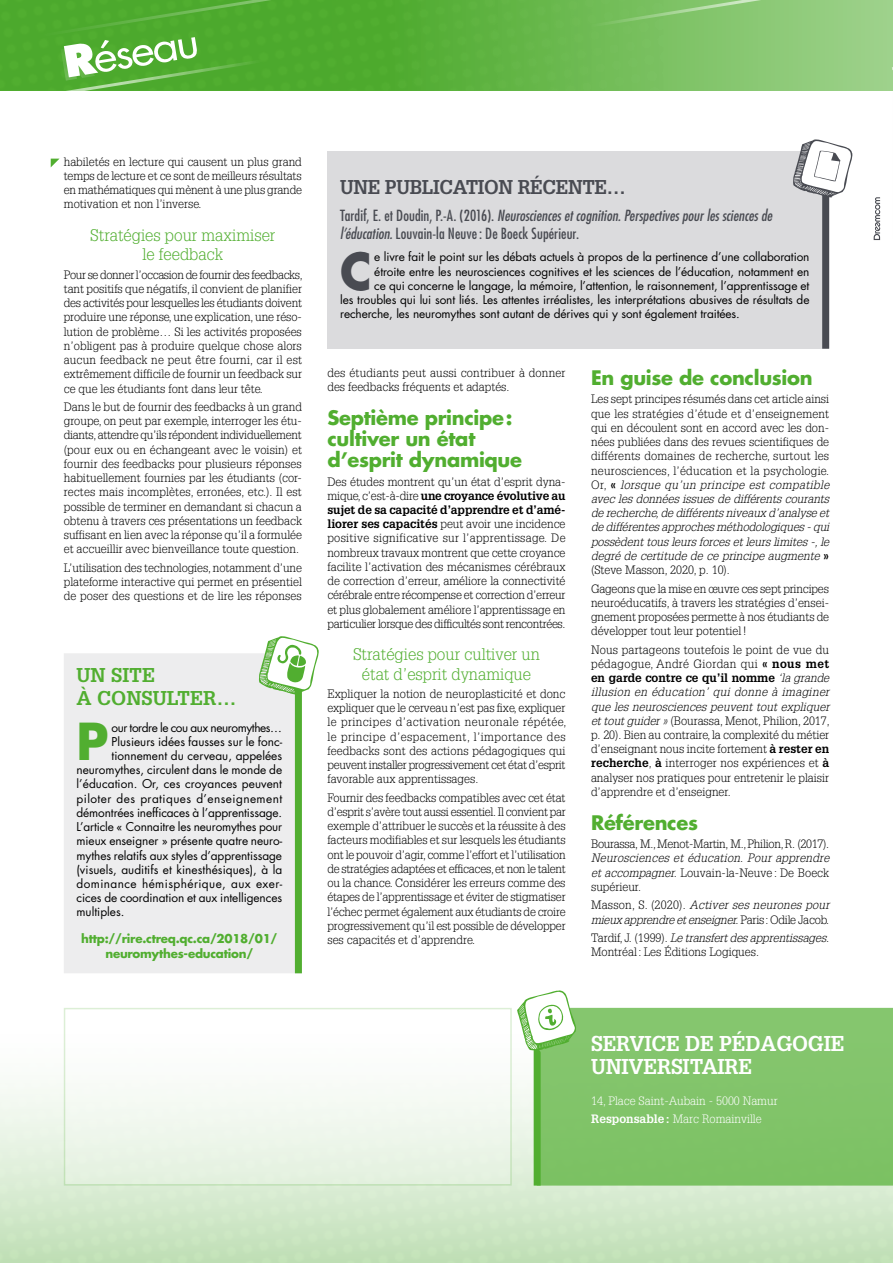
<style>
.page{position:relative;width:893px;height:1263px;background:#fff}
.page>*{position:absolute;margin:0;border:0;box-sizing:border-box;transform-origin:0 0}
.t1{font:700 49.5px "Futura Std";color:#51ae30}
.t2{font:700 49.5px "Futura Std";color:#494b52}
.t3{font:700 21px/22.5px "Glypha LT Std";letter-spacing:-.01em;color:#fff}
.t4{font:700 19.5px/21px "Futura Std";letter-spacing:-.015em;color:#51ae30}
.t5{font:700 19.5px "Glypha LT Std";letter-spacing:-.02em;color:#494b52}
.t6{font:700 19.5px/22.5px "Glypha LT Std";color:#51ae30}
.t7{font:300 16.5px/19.5px "Glypha LT Std";color:#51ae30;text-align:center}
.t8{font:italic condensed 15px/18px "Futura Std";letter-spacing:.005em;color:#494b52}
.t9{font:300 11.85px/14.2px "Glypha LT Std";color:#000;text-align:justify}
.t10{font:11.85px "Futura Std";letter-spacing:-.01em;color:#000}
.t11{font:italic 300 11.85px/14.2px "Glypha LT Std";letter-spacing:.02em;color:#000;text-align:justify}
.t12{font:italic 300 11.85px/14.2px "Glypha LT Std";letter-spacing:-.015em;color:#000}
.t13{font:11.85px "Futura Std";letter-spacing:.035em;color:#000}
.t14{font:300 11.85px/17.7px "Glypha LT Std";color:#fff}
.t15{font:700 11.85px/14.2px "Futura Std";letter-spacing:-.02em;color:#51ae30;text-align:center}
.t16{font:300 11.85px "Glypha LT Std";letter-spacing:-.02em;color:#000}
.t17{font:11.85px "Futura Std";letter-spacing:-.035em;color:#000}
.s1{font-style:normal}
.s2{font-weight:700}
.s3{font-style:italic}
</style>
<div class="page">
<img style="left:0;top:1007px;width:893px;height:256px">
<svg style="left:0;top:0;width:796px;height:91px;background:#64b548"></svg>
<svg style="left:874px;top:197px;width:7px;height:43px"></svg>
<svg style="left:51px;top:159px;width:8px;height:8px"></svg>
<div style="left:577px;top:1008px;width:316px;height:177px;background:#82c46a"></div>
<div style="left:64px;top:1008px;width:448px;height:177px;background:linear-gradient(to bottom,#fff,#e5f1e1)"></div>
<svg style="left:517px;top:990px;width:60px;height:195px"></svg>
<div style="left:64px;top:653px;width:195px;height:320px;background:#ededee"></div>
<svg style="left:259px;top:636px;width:60px;height:337px"></svg>
<div style="left:327px;top:151px;width:502px;height:198px;background:#dbdbdd"></div>
<svg style="left:793px;top:139px;width:60px;height:210px"></svg>
<p class="t9" style="left:64px;top:155px;width:240px">habiletés en lecture qui causent un plus grand temps de lecture et ce sont de meilleurs résultats en mathématiques qui mènent à une plus grande motivation et non l’inverse.</p>
<h3 class="t7" style="left:90px;top:225px;width:187px">Stratégies pour maximiser le feedback</h3>
<p class="t9" style="left:64px;top:268px;width:240px">Pour se donner l’occasion de fournir des feedbacks, tant positifs que négatifs, il convient de planifier des activités pour lesquelles les étudiants doivent produire une réponse, une explication, une réso&shy;lution de problème… Si les activités proposées n’obligent pas à produire quelque chose alors aucun feedback ne peut être fourni, car il est extrêmement difficile de fournir un feedback sur ce que les étudiants font dans leur tête.</p>
<p class="t9" style="left:64px;top:400px;width:240px">Dans le but de fournir des feedbacks à un grand groupe, on peut par exemple, interroger les étu&shy;diants, attendre qu’ils répondent individuellement (pour eux ou en échangeant avec le voisin) et fournir des feedbacks pour plusieurs réponses habituellement fournies par les étudiants (cor&shy;rectes mais incomplètes, erronées, etc.). Il est possible de terminer en demandant si chacun a obtenu à travers ces présentations un feedback suffisant en lien avec la réponse qu’il a formulée et accueillir avec bienveillance toute question.</p>
<p class="t9" style="left:64px;top:561px;width:240px">L’utilisation des technologies, notamment d’une plateforme interactive qui permet en présentiel de poser des questions et de lire les réponses</p>
<h3 class="t6" style="left:77px;top:663px;width:161px">UN SITE<br>À CONSULTER…</h3>
<h1 class="t1" style="left:77px;top:708px;width:34px">P</h1>
<p class="t17" style="left:112px;top:720px;width:172px">our tordre le cou aux neuromythes…</p>
<p class="t10" style="left:112px;top:734px;width:172px">Plusieurs idées fausses sur le fonc-</p>
<p class="t10" style="left:112px;top:748px;width:172px">tionnement du cerveau, appelées</p>
<p class="t10" style="left:77px;top:762px;width:207px">neuromythes, circulent dans le monde de</p>
<p class="t10" style="left:77px;top:776px;width:207px">l’éducation. Or, ces croyances peuvent</p>
<p class="t13" style="left:77px;top:791px;width:207px">piloter des pratiques d’enseignement</p>
<p class="t10" style="left:77px;top:805px;width:207px">démontrées inefficaces à l’apprentissage.</p>
<p class="t10" style="left:77px;top:819px;width:207px">L’article « Connaitre les neuromythes pour</p>
<p class="t10" style="left:77px;top:833px;width:207px">mieux enseigner » présente quatre neuro-</p>
<p class="t10" style="left:77px;top:848px;width:207px">mythes relatifs aux styles d’apprentissage</p>
<p class="t10" style="left:77px;top:862px;width:207px">(visuels, auditifs et kinesthésiques), à la</p>
<p class="t13" style="left:77px;top:876px;width:207px">dominance hémisphérique, aux exer-</p>
<p class="t10" style="left:77px;top:890px;width:207px">cices de coordination et aux intelligences</p>
<p class="t10" style="left:77px;top:904px;width:49px">multiples.</p>
<p class="t15" style="left:81px;top:932px;width:198px">http://rire.ctreq.qc.ca/2018/01/ neuromythes-education/</p>
<h3 class="t5" style="left:340px;top:175px;width:287px">UNE PUBLICATION RÉCENTE…</h3>
<p class="t8" style="left:340px;top:206px;width:434px"><span class="s1">Tardif, E. et Doudin, P.-A. (2016).</span> Neurosciences et cognition. Perspectives pour les sciences de l’éducation. <span class="s1">Louvain-la Neuve: De Boeck Supérieur.</span></p>
<h1 class="t2" style="left:340px;top:238px;width:33px">C</h1>
<p class="t10" style="left:374px;top:249px;width:437px">e livre fait le point sur les débats actuels à propos de la pertinence d’une collaboration</p>
<p class="t10" style="left:374px;top:264px;width:437px">étroite entre les neurosciences cognitives et les sciences de l’éducation, notamment en</p>
<p class="t10" style="left:374px;top:278px;width:437px">ce qui concerne le langage, la mémoire, l’attention, le raisonnement, l’apprentissage et</p>
<p class="t10" style="left:340px;top:292px;width:471px">les troubles qui lui sont liés. Les attentes irréalistes, les interprétations abusives de résultats de</p>
<p class="t10" style="left:340px;top:306px;width:401px">recherche, les neuromythes sont autant de dérives qui y sont également traitées.</p>
<p class="t9" style="left:327px;top:366px;width:240px">des étudiants peut aussi contribuer à donner des feedbacks fréquents et adaptés.</p>
<h3 class="t4" style="left:327px;top:407px;width:196px">Septième principe: cultiver un état d’esprit dynamique</h3>
<p class="t9" style="left:327px;top:474px;width:240px">Des études montrent qu’un état d’esprit dyna&shy;mique, c’est-à-dire <span class="s2">une croyance évolutive au sujet de sa capacité d’apprendre et d’amé&shy;liorer ses capacités</span> peut avoir une incidence positive significative sur l’apprentissage. De nombreux travaux montrent que cette croyance facilite l’activation des mécanismes cérébraux de correction d’erreur, améliore la connectivité cérébrale entre récompense et correction d’erreur et plus globalement améliore l’apprentissage en particulier lorsque des difficultés sont rencontrées.</p>
<h3 class="t7" style="left:353px;top:645px;width:188px">Stratégies pour cultiver un état d’esprit dynamique</h3>
<p class="t9" style="left:327px;top:687px;width:240px">Expliquer la notion de neuroplasticité et donc expliquer que le cerveau n’est pas fixe, expliquer le principes d’activation neuronale répétée, le principe d’espacement, l’importance des feedbacks sont des actions pédagogiques qui peuvent installer progressivement cet état d’esprit favorable aux apprentissages.</p>
<p class="t9" style="left:327px;top:791px;width:240px">Fournir des feedbacks compatibles avec cet état d’esprit s’avère tout aussi essentiel. Il convient par exemple d’attribuer le succès et la réussite à des facteurs modifiables et sur lesquels les étudiants ont le pouvoir d’agir, comme l’effort et l’utilisation de stratégies adaptées et efficaces, et non le talent ou la chance. Considérer les erreurs comme des étapes de l’apprentissage et éviter de stigmatiser l’échec permet également aux étudiants de croire progressivement qu’il est possible de développer ses capacités et d’apprendre.</p>
<h3 class="t4" style="left:591px;top:367px;width:223px">En guise de conclusion</h3>
<p class="t9" style="left:591px;top:392px;width:240px">Les sept principes résumés dans cet article ainsi que les stratégies d’étude et d’enseignement qui en découlent sont en accord avec les don&shy;nées publiées dans des revues scientifiques de différents domaines de recherche, surtout les neurosciences, l’éducation et la psychologie.<br>Or, <span class="s2">«</span> <span class="s3">lorsque qu’un principe est compatible avec les données issues de différents courants de recherche, de différents niveaux d’analyse et de différentes approches méthodologiques - qui possèdent tous leurs forces et leurs limites -, le degré de certitude de ce principe augmente</span> <span class="s2">» </span>(Steve Masson, 2020, p. 10).</p>
<p class="t9" style="left:591px;top:581px;width:240px">Gageons que la mise en œuvre ces sept principes neuroéducatifs, à travers les stratégies d’ensei&shy;gnement proposées permette à nos étudiants de développer tout leur potentiel!</p>
<p class="t9" style="left:591px;top:643px;width:240px">Nous partageons toutefois le point de vue du pédagogue, André Giordan qui <span class="s2">« nous met en garde contre ce qu’il nomme</span> <span class="s3">‘la grande illusion en éducation’ qui donne à imaginer que les neurosciences peuvent tout expliquer et tout guider »</span> (Bourassa, Menot, Philion, 2017, p. 20). Bien au contraire, la complexité du métier d’enseignant nous incite fortement <span class="s2">à rester en recherche</span>, <span class="s2">à</span> interroger nos expériences et <span class="s2">à </span>analyser nos pratiques pour entretenir le plaisir d’apprendre et d’enseigner.</p>
<h3 class="t4" style="left:591px;top:812px;width:108px">Références</h3>
<p class="t16" style="left:591px;top:837px;width:240px">Bourassa, M., Menot-Martin, M., Philion, R. (2017).</p>
<p class="t11" style="left:591px;top:851px;width:240px">Neurosciences et éducation. Pour apprendre et accompagner. <span class="s1">Louvain-la-Neuve : De Boeck supérieur.</span></p>
<p class="t12" style="left:591px;top:898px;width:240px"><span class="s1">Masson, S. (2020).</span> Activer ses neurones pour mieux apprendre et enseigner. <span class="s1">Paris: Odile Jacob.</span></p>
<p class="t9" style="left:591px;top:931px;width:240px">Tardif, J. (1999). <span class="s3">Le transfert des apprentissages.<br></span>Montréal: Les Éditions Logiques.</p>
<h2 class="t3" style="left:591px;top:1032px;width:255px">SERVICE DE PÉDAGOGIE<br>UNIVERSITAIRE</h2>
<p class="t14" style="left:591px;top:1093px;width:188px">14, Place Saint-Aubain - 5000 Namur<br><span class="s2">Responsable:</span> Marc Romainville</p>
</div>
